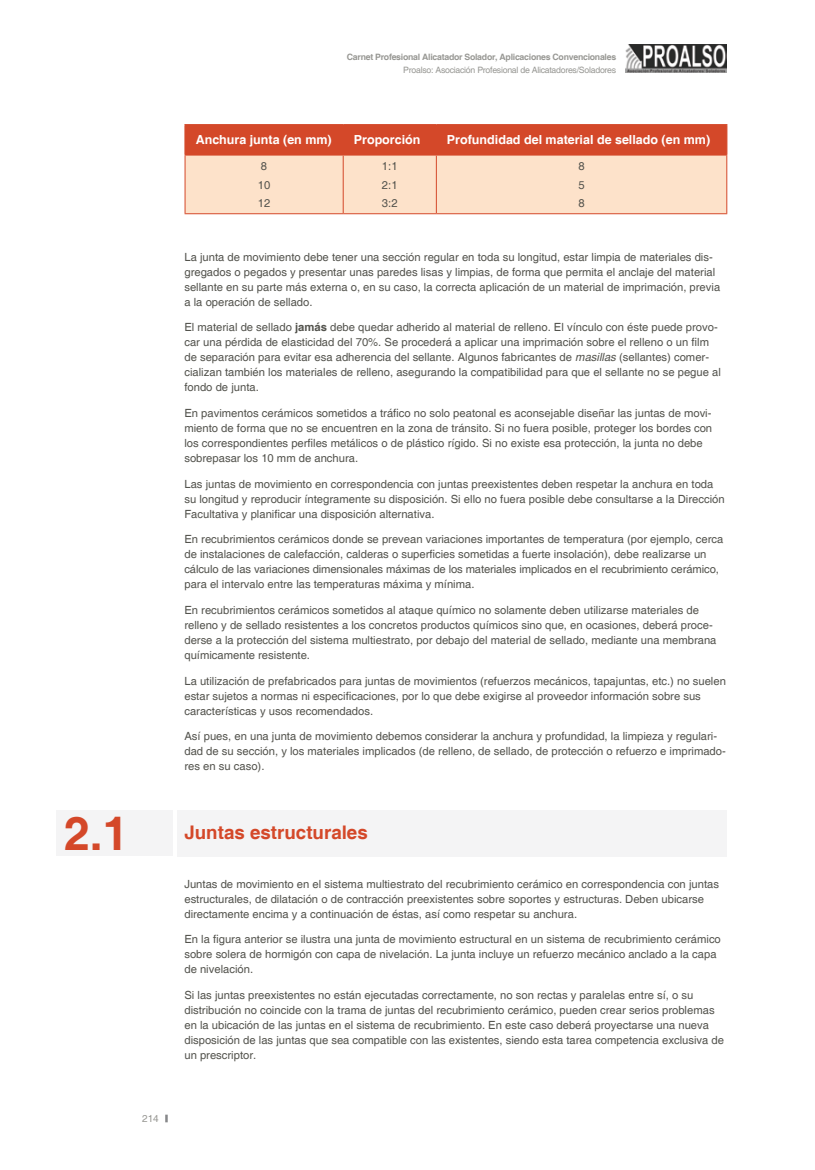
<style>
.page{position:relative;width:815px;height:1170px;background:#fff}
.page>*{position:absolute;margin:0;border:0;box-sizing:border-box;transform-origin:0 0}
.t1{font:700 46.25px "Helvetica";color:#d44829}
.t2{font:700 18.75px "Helvetica";color:#d44829}
.t3{font:700 12.5px "Helvetica";color:#fff}
.t4{font:11.25px/15px "Helvetica";color:#53534d}
.t5{font:10px "Helvetica";color:#989894}
.t6{font:700 8.75px "Helvetica";letter-spacing:-.03em;color:#989894}
.t7{font:8.75px "Helvetica";letter-spacing:-.03em;color:#989894}
.s1{font-weight:700}
.s2{font-style:italic}
</style>
<div class="page">
<svg style="left:165px;top:1114px;width:3px;height:8px"></svg>
<img style="left:625px;top:44px;width:101px;height:29px">
<svg style="left:186px;top:125px;width:540px;height:88px;background:#eeac92"></svg>
<hr style="left:343px;top:125px;width:1px;height:30px;background:#d44829">
<hr style="left:436px;top:125px;width:1px;height:30px;background:#d44829">
<hr style="left:343px;top:155px;width:1px;height:58px;background:#d44829">
<hr style="left:436px;top:155px;width:1px;height:58px;background:#d44829">
<hr style="left:184px;top:124px;width:159px;height:1px;background:#d44829">
<hr style="left:184px;top:125px;width:2px;height:30px;background:#d44829">
<hr style="left:343px;top:124px;width:93px;height:1px;background:#d44829">
<hr style="left:436px;top:124px;width:291px;height:1px;background:#d44829">
<hr style="left:726px;top:125px;width:1px;height:30px;background:#d44829">
<hr style="left:185px;top:155px;width:158px;height:1px;background:#d44829">
<hr style="left:185px;top:155px;width:1px;height:58px;background:#d44829">
<hr style="left:343px;top:155px;width:93px;height:1px;background:#d44829">
<hr style="left:436px;top:155px;width:291px;height:1px;background:#d44829">
<hr style="left:726px;top:155px;width:1px;height:58px;background:#d44829">
<hr style="left:185px;top:213px;width:158px;height:1px;background:#d44829">
<hr style="left:343px;top:213px;width:93px;height:1px;background:#d44829">
<hr style="left:436px;top:213px;width:291px;height:1px;background:#d44829">
<div style="left:177px;top:809px;width:549px;height:47px;background:#f4f4f5"></div>
<div style="left:57px;top:810px;width:116px;height:45px;background:#f4f4f5"></div>
<p class="t6" style="left:347px;top:52px;width:271px">Carnet Profesional Alicatador Solador, Aplicaciones Convencionales</p>
<p class="t7" style="left:403px;top:65px;width:214px">Proalso: Asociación Profesional de Alicatadores/Soladores</p>
<p class="t3" style="left:196px;top:132px;width:138px">Anchura junta (en mm)</p>
<p class="t3" style="left:354px;top:132px;width:68px">Proporción</p>
<p class="t3" style="left:447px;top:132px;width:265px">Profundidad del material de sellado (en mm)</p>
<p class="t4" style="left:258px;top:158px;width:14px;line-height:18.1px">8<br>10<br>12</p>
<p class="t4" style="left:382px;top:158px;width:17px;line-height:18.1px;text-align:justify">1:1<br>2:1<br>3:2</p>
<p class="t4" style="left:578px;top:158px;width:8px;line-height:18.1px;text-align:justify">8<br>5<br>8</p>
<p class="t4" style="left:184px;top:249px;width:537px">La junta de movimiento debe tener una sección regular en toda su longitud, estar limpia de materiales dis&shy;gregados o pegados y presentar unas paredes lisas y limpias, de forma que permita el anclaje del material sellante en su parte más externa o, en su caso, la correcta aplicación de un material de imprimación, previa a la operación de sellado.</p>
<p class="t4" style="left:184px;top:320px;width:538px">El material de sellado <span class="s1">jamás</span> debe quedar adherido al material de relleno. El vínculo con éste puede provo&shy;car una pérdida de elasticidad del 70%. Se procederá a aplicar una imprimación sobre el relleno o un film de separación para evitar esa adherencia del sellante. Algunos fabricantes de <span class="s2">masillas</span> (sellantes) comer&shy;cializan también los materiales de relleno, asegurando la compatibilidad para que el sellante no se pegue al fondo de junta.</p>
<p class="t4" style="left:184px;top:406px;width:529px">En pavimentos cerámicos sometidos a tráfico no solo peatonal es aconsejable diseñar las juntas de movi&shy;miento de forma que no se encuentren en la zona de tránsito. Si no fuera posible, proteger los bordes con los correspondientes perfiles metálicos o de plástico rígido. Si no existe esa protección, la junta no debe sobrepasar los 10 mm de anchura.</p>
<p class="t4" style="left:184px;top:476px;width:542px">Las juntas de movimiento en correspondencia con juntas preexistentes deben respetar la anchura en toda su longitud y reproducir íntegramente su disposición. Si ello no fuera posible debe consultarse a la Dirección<br>Facultativa y planificar una disposición alternativa.</p>
<p class="t4" style="left:184px;top:532px;width:540px">En recubrimientos cerámicos donde se prevean variaciones importantes de temperatura (por ejemplo, cerca de instalaciones de calefacción, calderas o superficies sometidas a fuerte insolación), debe realizarse un cálculo de las variaciones dimensionales máximas de los materiales implicados en el recubrimiento cerámico, para el intervalo entre las temperaturas máxima y mínima.</p>
<p class="t4" style="left:184px;top:602px;width:534px">En recubrimientos cerámicos sometidos al ataque químico no solamente deben utilizarse materiales de relleno y de sellado resistentes a los concretos productos químicos sino que, en ocasiones, deberá proce&shy;derse a la protección del sistema multiestrato, por debajo del material de sellado, mediante una membrana químicamente resistente.</p>
<p class="t4" style="left:184px;top:673px;width:543px">La utilización de prefabricados para juntas de movimientos (refuerzos mecánicos, tapajuntas, etc.) no suelen estar sujetos a normas ni especificaciones, por lo que debe exigirse al proveedor información sobre sus características y usos recomendados.</p>
<p class="t4" style="left:184px;top:729px;width:543px">Así pues, en una junta de movimiento debemos considerar la anchura y profundidad, la limpieza y regulari&shy;dad de su sección, y los materiales implicados (de relleno, de sellado, de protección o refuerzo e imprimado&shy;res en su caso).</p>
<h1 class="t1" style="left:64px;top:805px;width:66px">2.1</h1>
<h2 class="t2" style="left:184px;top:821px;width:185px">Juntas estructurales</h2>
<p class="t5" style="left:142px;top:1112px;width:18px">214</p>
<p class="t4" style="left:184px;top:876px;width:536px">Juntas de movimiento en el sistema multiestrato del recubrimiento cerámico en correspondencia con juntas estructurales, de dilatación o de contracción preexistentes sobre soportes y estructuras. Deben ubicarse directamente encima y a continuación de éstas, así como respetar su anchura.</p>
<p class="t4" style="left:184px;top:932px;width:538px">En la figura anterior se ilustra una junta de movimiento estructural en un sistema de recubrimiento cerámico sobre solera de hormigón con capa de nivelación. La junta incluye un refuerzo mecánico anclado a la capa de nivelación.</p>
<p class="t4" style="left:184px;top:987px;width:541px">Si las juntas preexistentes no están ejecutadas correctamente, no son rectas y paralelas entre sí, o su distribución no coincide con la trama de juntas del recubrimiento cerámico, pueden crear serios problemas en la ubicación de las juntas en el sistema de recubrimiento. En este caso deberá proyectarse una nueva disposición de las juntas que sea compatible con las existentes, siendo esta tarea competencia exclusiva de un prescriptor.</p>
</div>
